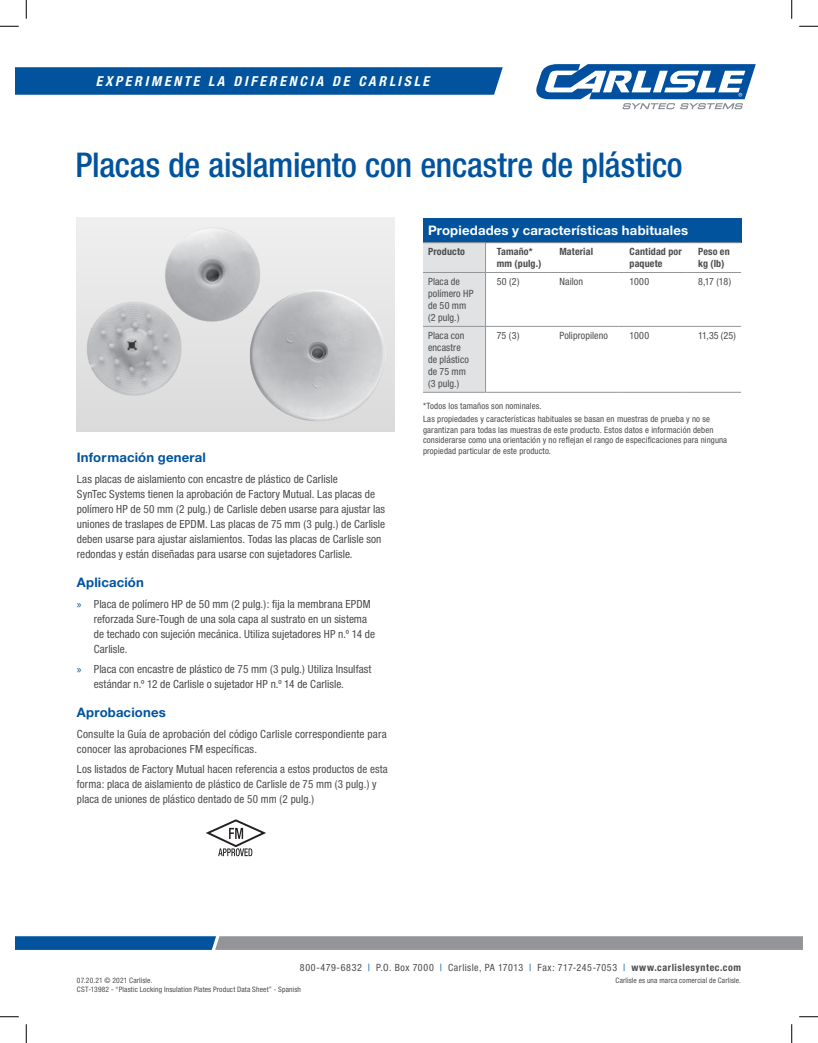
<style>
.page{position:relative;width:818px;height:1043px;background:#fff}
.page>*{position:absolute;margin:0;border:0;box-sizing:border-box;transform-origin:0 0}
.Body_Text{font:500 condensed 34.12px "Helvetica Neue";letter-spacing:-.005em;color:#01539e}
.t1{font:italic 700 condensed 13.75px "Helvetica Neue";letter-spacing:.2em;color:#fff}
.t2{font:700 13.12px "Helvetica Neue";letter-spacing:.01em;color:#01539e}
.t3{font:700 13.12px "Helvetica Neue";letter-spacing:.015em;color:#fff}
.t4{font:condensed 11.25px/15px "Helvetica Neue";letter-spacing:.005em;color:#4b4c4d}
.t5{font:condensed 10px/12px "Helvetica Neue";letter-spacing:.015em;color:#4b4c4d}
.t6{font:condensed 10px "Helvetica Neue";letter-spacing:.05em;color:#4b4c4d}
.t7{font:700 condensed 10px/12px "Helvetica Neue";letter-spacing:.015em;color:#4b4c4d}
.t8{font:condensed 8.75px/10.6px "Helvetica Neue";letter-spacing:.015em;color:#4b4c4d}
.t9{font:condensed 7.5px "Helvetica Neue";letter-spacing:.02em;color:#4b4c4d}
.s1{font-family:"Myriad Pro";font-stretch:normal;color:#01539e}
.s2{color:#01539e}
.s3{font-weight:700}
</style>
<div class="page">
<svg style="left:77px;top:218px;width:318px;height:213px;background:#e8e8e8"></svg>
<svg style="left:15px;top:67px;width:487px;height:28px;background:#0757a0"></svg>
<svg style="left:536px;top:64px;width:219px;height:45px"></svg>
<svg style="left:15px;top:936px;width:788px;height:13px;background:#71869b"></svg>
<div style="left:423px;top:218px;width:318px;height:25px;background:#01539e"></div>
<hr style="left:423px;top:242px;width:62px;height:1px;background:#939598">
<hr style="left:485px;top:242px;width:63px;height:1px;background:#939598">
<div style="left:423px;top:243px;width:63px;height:149px;background:#e1e2e4"></div>
<hr style="left:548px;top:242px;width:70px;height:1px;background:#939598">
<hr style="left:618px;top:242px;width:68px;height:1px;background:#939598">
<hr style="left:686px;top:242px;width:55px;height:1px;background:#939598">
<hr style="left:423px;top:272px;width:62px;height:1px;background:#939598">
<hr style="left:485px;top:272px;width:63px;height:1px;background:#939598">
<hr style="left:485px;top:273px;width:1px;height:53px;background:#939598">
<hr style="left:548px;top:272px;width:70px;height:1px;background:#939598">
<hr style="left:618px;top:272px;width:68px;height:1px;background:#939598">
<hr style="left:686px;top:272px;width:55px;height:1px;background:#939598">
<hr style="left:423px;top:326px;width:62px;height:1px;background:#939598">
<hr style="left:485px;top:326px;width:63px;height:1px;background:#939598">
<hr style="left:485px;top:327px;width:1px;height:65px;background:#939598">
<hr style="left:548px;top:326px;width:70px;height:1px;background:#939598">
<hr style="left:618px;top:326px;width:68px;height:1px;background:#939598">
<hr style="left:686px;top:326px;width:55px;height:1px;background:#939598">
<hr style="left:423px;top:392px;width:62px;height:1px;background:#939598">
<hr style="left:485px;top:392px;width:63px;height:1px;background:#939598">
<hr style="left:548px;top:392px;width:70px;height:1px;background:#939598">
<hr style="left:618px;top:392px;width:68px;height:1px;background:#939598">
<hr style="left:686px;top:392px;width:55px;height:1px;background:#939598">
<img style="left:76px;top:217px;width:230px;height:206px">
<img style="left:238px;top:282px;width:157px;height:147px">
<svg style="left:206px;top:819px;width:60px;height:37px"></svg>
<svg style="left:0;top:25px;width:19px;height:2px"></svg>
<svg style="left:799px;top:25px;width:19px;height:2px"></svg>
<svg style="left:0;top:1016px;width:19px;height:1px"></svg>
<svg style="left:799px;top:1016px;width:19px;height:1px"></svg>
<svg style="left:25px;top:0;width:2px;height:19px"></svg>
<svg style="left:25px;top:1024px;width:2px;height:18px"></svg>
<svg style="left:791px;top:0;width:1px;height:19px"></svg>
<svg style="left:791px;top:1024px;width:1px;height:18px"></svg>
<p class="t1" style="left:96px;top:73px;width:334px">EXPERIMENTE LA DIFERENCIA DE CARLISLE</p>
<p class="Body_Text" style="left:75px;top:144px;width:609px">Placas de aislamiento con encastre de plástico</p>
<p class="t2" style="left:77px;top:449px;width:130px">Información general</p>
<p class="t4" style="left:77px;top:471px;width:310px">Las placas de aislamiento con encastre de plástico de Carlisle<br>SynTec Systems tienen la aprobación de Factory Mutual. Las placas de polímero HP de 50 mm (2 pulg.) de Carlisle deben usarse para ajustar las uniones de traslapes de EPDM. Las placas de 75 mm (3 pulg.) de Carlisle deben usarse para ajustar aislamientos. Todas las placas de Carlisle son redondas y están diseñadas para usarse con sujetadores Carlisle.</p>
<p class="t2" style="left:77px;top:574px;width:68px">Aplicación</p>
<p class="t4" style="left:94px;top:596px;width:283px;text-indent:-17px"><span class="s1">»</span> Placa de polímero HP de 50 mm (2 pulg.): fija la membrana EPDM reforzada Sure-Tough de una sola capa al sustrato en un sistema de techado con sujeción mecánica. Utiliza sujetadores HP n.º 14 de Carlisle.</p>
<p class="t4" style="left:94px;top:661px;width:279px;text-indent:-17px"><span class="s1">»</span> Placa con encastre de plástico de 75 mm (3 pulg.) Utiliza Insulfast estándar n.º 12 de Carlisle o sujetador HP n.º 14 de Carlisle.</p>
<p class="t2" style="left:77px;top:704px;width:90px">Aprobaciones</p>
<p class="t4" style="left:77px;top:726px;width:311px">Consulte la Guía de aprobación del código Carlisle correspondiente para conocer las aprobaciones FM específicas.</p>
<p class="t4" style="left:77px;top:761px;width:312px">Los listados de Factory Mutual hacen referencia a estos productos de esta forma: placa de aislamiento de plástico de Carlisle de 75 mm (3 pulg.) y placa de uniones de plástico dentado de 50 mm (2 pulg.)</p>
<p class="t3" style="left:428px;top:223px;width:261px">Propiedades y características habituales</p>
<p class="t7" style="left:428px;top:246px;width:38px">Producto</p>
<p class="t7" style="left:497px;top:246px;width:37px">Tamaño*</p>
<p class="t7" style="left:497px;top:258px;width:46px">mm (pulg.)</p>
<p class="t7" style="left:559px;top:246px;width:35px">Material</p>
<p class="t7" style="left:629px;top:246px;width:54px">Cantidad por paquete</p>
<p class="t7" style="left:698px;top:246px;width:33px">Peso en kg (lb)</p>
<p class="t5" style="left:428px;top:276px;width:47px">Placa de polímero HP de 50 mm (2 pulg.)</p>
<p class="t5" style="left:497px;top:276px;width:24px">50 (2)</p>
<p class="t5" style="left:559px;top:276px;width:25px">Nailon</p>
<p class="t5" style="left:629px;top:276px;width:21px">1000</p>
<p class="t5" style="left:698px;top:276px;width:35px">8,17 (18)</p>
<p class="t5" style="left:428px;top:330px;width:42px">Placa con encastre de plástico de 75 mm (3 pulg.)</p>
<p class="t5" style="left:497px;top:330px;width:24px">75 (3)</p>
<p class="t5" style="left:559px;top:330px;width:50px">Polipropileno</p>
<p class="t5" style="left:629px;top:330px;width:21px">1000</p>
<p class="t5" style="left:698px;top:330px;width:39px">11,35 (25)</p>
<p class="t8" style="left:423px;top:400px;width:120px">*Todos los tamaños son nominales.</p>
<p class="t8" style="left:423px;top:414px;width:305px">Las propiedades y características habituales se basan en muestras de prueba y no se garantizan para todas las muestras de este producto. Estos datos e información deben considerarse como una orientación y no reflejan el rango de especificaciones para ninguna propiedad particular de este producto.</p>
<p class="t6" style="left:300px;top:961px;width:442px">800-479-6832 <span class="s2">|</span> P.O. Box 7000 <span class="s2">|</span> Carlisle, PA 17013 <span class="s2">|</span> Fax: 717-245-7053 <span class="s2">|</span> <span class="s3">www.carlislesyntec.com</span></p>
<p class="t9" style="left:77px;top:975px;width:77px">07.20.21 © 2021 Carlisle.</p>
<p class="t9" style="left:77px;top:984px;width:226px">CST-13982 - “Plastic Locking Insulation Plates Product Data Sheet” - Spanish</p>
<p class="t9" style="left:615px;top:975px;width:127px">Carlisle es una marca comercial de Carlisle.</p>
</div>
